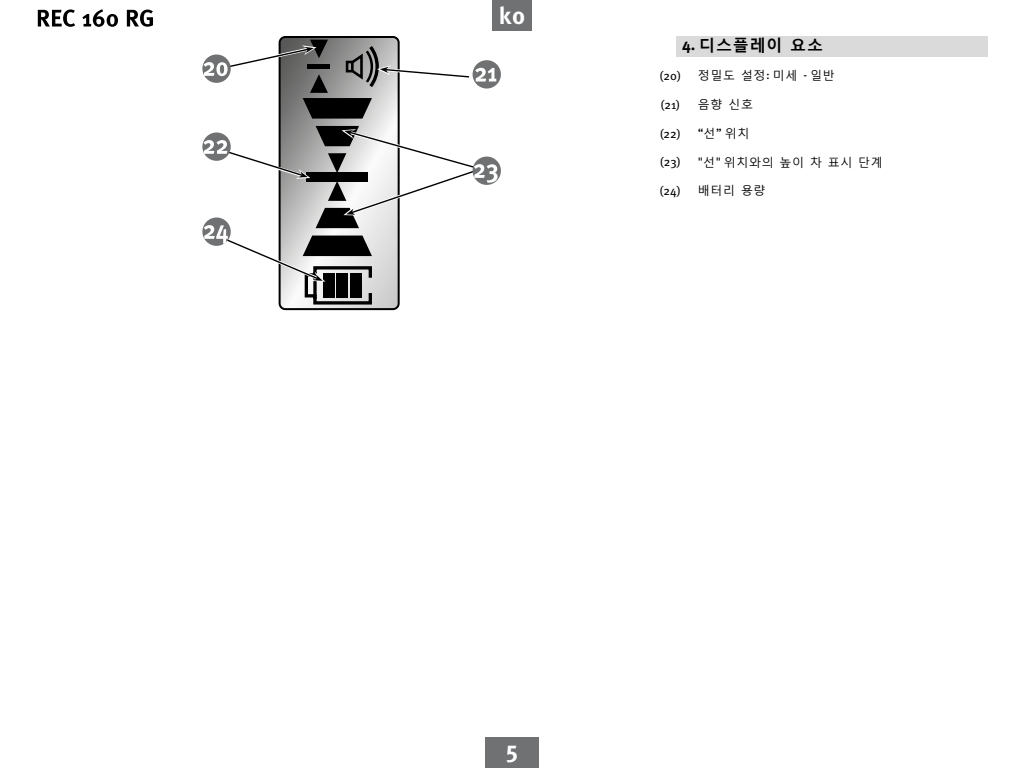
<style>
.page{position:relative;width:1024px;height:768px;background:#fff}
.page>*{position:absolute;margin:0;border:0;box-sizing:border-box;transform-origin:0 0}
.t1{font:700 24px "Meta Pro";color:#fff}
.Überschriften{font:700 16px "Malgun Gothic";letter-spacing:.05em;color:#000}
.Malgun_Gothic_12_PT{font:12px "Malgun Gothic";letter-spacing:.05em;color:#000}
.Malgun_Gothic_12_PT-2{font:12px "Meta Pro";color:#000}
.s1{font-family:"Meta Pro"}
</style>
<div class="page">
<svg style="left:38px;top:9px;width:115px;height:18px"></svg>
<div style="left:485px;top:738px;width:54px;height:30px;background:#707172"></div>
<div style="left:492px;top:0;width:40px;height:30px;background:#707172"></div>
<svg style="left:280px;top:37px;width:117px;height:272px"></svg>
<div style="left:279px;top:36px;width:121px;height:274px;border:2px solid #000;border-radius:6px"></div>
<div style="left:676px;top:36px;width:312px;height:21px;background:#dadada"></div>
<svg style="left:473px;top:60px;width:28px;height:29px"></svg>
<div style="left:473px;top:157px;width:28px;height:28px;background:#707172;border-radius:50%"></div>
<svg style="left:202px;top:55px;width:29px;height:28px"></svg>
<svg style="left:204px;top:40px;width:292px;height:79px"></svg>
<svg style="left:203px;top:126px;width:295px;height:180px"></svg>
<h1 class="t1" style="left:499px;top:-3px;width:28px">ko</h1>
<p class="Überschriften" style="left:682px;top:35px;width:143px"><span class="s1">4.</span> 디스플레이 요소</p>
<p class="Malgun_Gothic_12_PT" style="left:698px;top:68px;width:138px">정밀도 설정<span class="s1">:</span> 미세 <span class="s1">-</span> 일반</p>
<p class="Malgun_Gothic_12_PT" style="left:698px;top:97px;width:57px">음향 신호</p>
<p class="Malgun_Gothic_12_PT" style="left:698px;top:126px;width:53px"><span class="s1">“</span>선<span class="s1">”</span> 위치</p>
<p class="Malgun_Gothic_12_PT" style="left:698px;top:154px;width:186px"><span class="s1">"</span>선<span class="s1">"</span> 위치와의 높이 차 표시 단계</p>
<p class="Malgun_Gothic_12_PT" style="left:698px;top:183px;width:69px">배터리 용량</p>
<p class="Malgun_Gothic_12_PT-2" style="left:660px;top:67px;width:22px">(20)</p>
<p class="Malgun_Gothic_12_PT-2" style="left:661px;top:95px;width:21px">(21)</p>
<p class="Malgun_Gothic_12_PT-2" style="left:660px;top:124px;width:22px">(22)</p>
<p class="Malgun_Gothic_12_PT-2" style="left:660px;top:153px;width:22px">(23)</p>
<p class="Malgun_Gothic_12_PT-2" style="left:660px;top:182px;width:22px">(24)</p>
<h1 class="t1" style="left:506px;top:731px;width:14px">5</h1>
</div>
